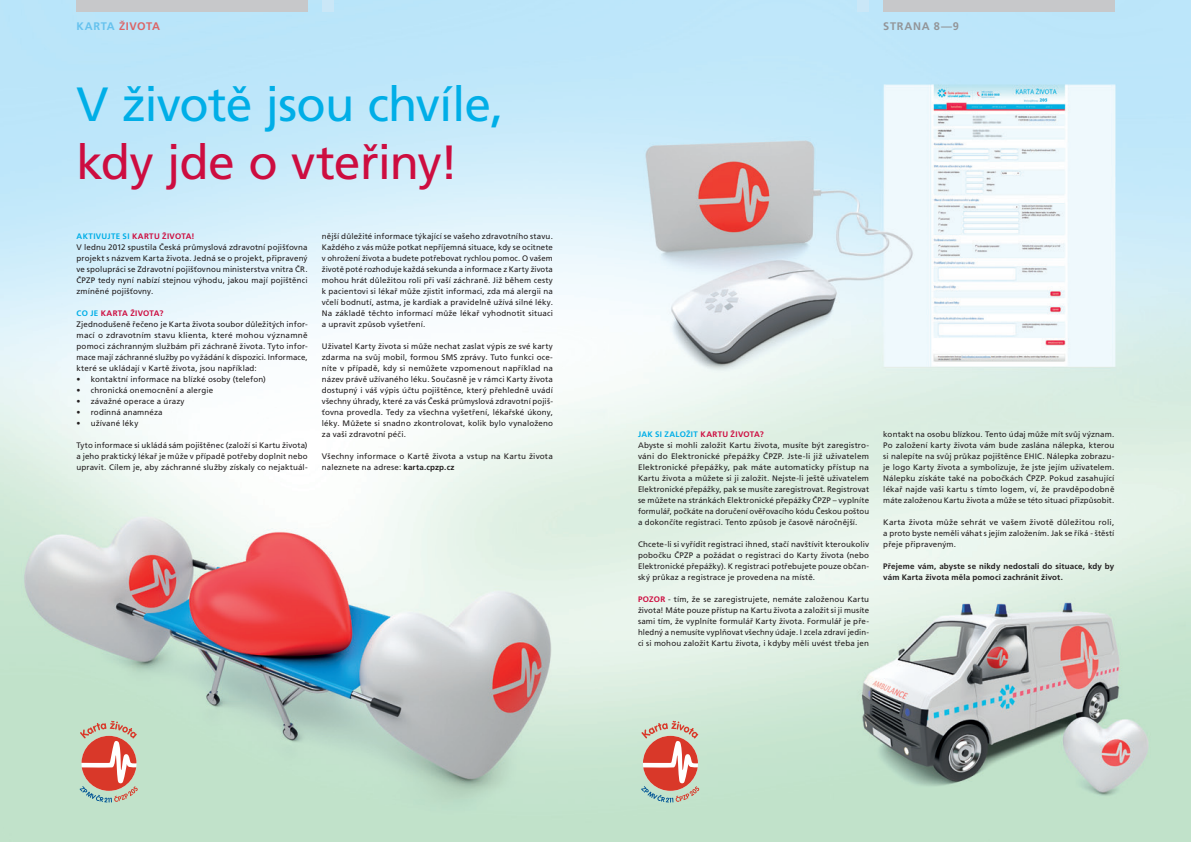
<style>
.page{position:relative;width:1191px;height:842px;background:#fff}
.page>*{position:absolute;margin:0;border:0;box-sizing:border-box;transform-origin:0 0}
.t1{font:48px "Frutiger CE";letter-spacing:-.02em;color:#00aee7}
.t2{font:48px "Frutiger CE";letter-spacing:-.02em;color:#cd0d40}
.t3{font:700 11px "Frutiger CE";letter-spacing:.06em;color:#db6567}
.t4{font:700 11px "Frutiger CE";letter-spacing:.06em;color:#939598}
.t5{font:8px/11px "Frutiger CE";letter-spacing:.015em;color:#231f20;text-align:justify}
.t6{font:700 8px/11px "Frutiger CE";letter-spacing:.02em;color:#231f20}
.t7{font:700 8px "Frutiger CE";letter-spacing:.06em;color:#cd0d40}
.t8{font:700 8px "Frutiger CE";color:#00aee7}
.s1{color:#66c2ee}
.s2{font-weight:700;color:#00aee7}
.s3{font-weight:700;color:#cd0d40}
.s4{color:#00aee7}
.s5{font-weight:700}
</style>
<div class="page">
<img style="left:0;top:0;width:1191px;height:842px">
<div style="left:77px;top:0;width:231px;height:11px;background:#c7c8ca"></div>
<div style="left:322px;top:0;width:11px;height:11px;background:#cae7f7"></div>
<div style="left:857px;top:0;width:12px;height:11px;background:#cae7f7"></div>
<div style="left:883px;top:0;width:231px;height:11px;background:#c7c8ca"></div>
<svg style="left:80px;top:721px;width:58px;height:81px;background:#cf9788"></svg>
<svg style="left:641px;top:721px;width:58px;height:81px;background:#d2998a"></svg>
<h2 class="t3" style="left:77px;top:20px;width:85px"><span class="s1">KARTA</span> ŽIVOTA</h2>
<h1 class="t1" style="left:77px;top:77px;width:429px">V životě jsou chvíle,</h1>
<h1 class="t2" style="left:77px;top:135px;width:383px">kdy jde o vteřiny!</h1>
<p class="t5" style="left:77px;top:231px;width:233px;text-align:left"><span class="s2">AKTIVUJTE SI</span> <span class="s3">KARTU ŽIVOTA!<br></span>V lednu 2012 spustila Česká průmyslová zdravotní pojišťovna projekt s názvem Karta života. Jedná se o projekt, připravený ve spolupráci se Zdravotní pojišťovnou ministerstva vnitra ČR.<br>ČPZP tedy nyní nabízí stejnou výhodu, jakou mají pojištěnci zmíněné pojišťovny.</p>
<p class="t7" style="left:77px;top:309px;width:37px"><span class="s4">Co je</span> Karta</p>
<p class="t7" style="left:130px;top:309px;width:6px">života</p>
<p class="t7" style="left:160px;top:309px;width:5px">?</p>
<p class="t5" style="left:77px;top:319px;width:233px">Zjednodušeně řečeno je Karta života soubor důležitých infor&shy;mací o zdravotním stavu klienta, které mohou významně pomoci záchranným službám při záchraně života. Tyto infor&shy;mace mají záchranné služby po vyžádání k dispozici. Informace, které se ukládají v Kartě života, jsou například:</p>
<p class="t5" style="left:77px;top:374px;width:191px">• kontaktní informace na blízké osoby (telefon)</p>
<p class="t5" style="left:77px;top:385px;width:138px">• chronická onemocnění a alergie</p>
<p class="t5" style="left:77px;top:396px;width:110px">• závažné operace a úrazy</p>
<p class="t5" style="left:77px;top:407px;width:88px">• rodinná anamnéza</p>
<p class="t5" style="left:77px;top:418px;width:63px">• užívané léky</p>
<p class="t5" style="left:77px;top:440px;width:233px">Tyto informace si ukládá sám pojištěnec (založí si Kartu života) a jeho praktický lékař je může v případě potřeby doplnit nebo upravit. Cílem je, aby záchranné služby získaly co nejaktuál-</p>
<p class="t5" style="left:322px;top:231px;width:233px">nější důležité informace týkající se vašeho zdravotního stavu.<br>Každého z vás může potkat nepříjemná situace, kdy se ocitnete v ohrožení života a budete potřebovat rychlou pomoc. O vašem životě poté rozhoduje každá sekunda a informace z Karty života mohou hrát důležitou roli při vaší záchraně. Již během cesty k pacientovi si lékař může zjistit informaci, zda má alergii na včelí bodnutí, astma, je kardiak a pravidelně užívá silné léky.<br>Na základě těchto informací může lékař vyhodnotit situaci a upravit způsob vyšetření.</p>
<p class="t5" style="left:322px;top:341px;width:233px">Uživatel Karty života si může nechat zaslat výpis ze své karty zdarma na svůj mobil, formou SMS zprávy. Tuto funkci oce&shy;níte v případě, kdy si nemůžete vzpomenout například na název právě užívaného léku. Současně je v rámci Karty života dostupný i váš výpis účtu pojištěnce, který přehledně uvádí všechny úhrady, které za vás Česká průmyslová zdravotní pojiš&shy;ťovna provedla. Tedy za všechna vyšetření, lékařské úkony, léky. Můžete si snadno zkontrolovat, kolik bylo vynaloženo za vaši zdravotní péči.</p>
<p class="t5" style="left:322px;top:451px;width:232px">Všechny informace o Kartě života a vstup na Kartu života naleznete na adrese: <span class="s5">karta.cpzp.cz</span></p>
<h2 class="t4" style="left:883px;top:20px;width:77px">STRANA 8—9</h2>
<p class="t8" style="left:638px;top:430px;width:33px">Jak sizaložit</p>
<p class="t7" style="left:700px;top:430px;width:13px">Kartu</p>
<p class="t7" style="left:730px;top:430px;width:6px">života</p>
<p class="t7" style="left:760px;top:430px;width:5px">?</p>
<p class="t5" style="left:638px;top:440px;width:233px">Abyste si mohli založit Kartu života, musíte být zaregistro&shy;váni do Elektronické přepážky ČPZP. Jste-li již uživatelem Elektronické přepážky, pak máte automaticky přístup na Kartu života a můžete si ji založit. Nejste-li ještě uživatelem Elektronické přepážky, pak se musíte zaregistrovat. Registrovat se můžete na stránkách Elektronické přepážky ČPZP – vyplníte formulář, počkáte na doručení ověřovacího kódu Českou poštou a dokončíte registraci. Tento způsob je časově náročnější.</p>
<p class="t5" style="left:638px;top:539px;width:233px">Chcete-li si vyřídit registraci ihned, stačí navštívit kteroukoliv pobočku ČPZP a požádat o registraci do Karty života (nebo Elektronické přepážky). K registraci potřebujete pouze občan&shy;ský průkaz a registrace je provedena na místě.</p>
<p class="t7" style="left:638px;top:595px;width:12px">Pozor</p>
<p class="t5" style="left:638px;top:594px;width:233px;text-indent:30px">- tím, že se zaregistrujete, nemáte založenou Kartu života! Máte pouze přístup na Kartu života a založit si ji musíte sami tím, že vyplníte formulář Karty života. Formulář je pře&shy;hledný a nemusíte vyplňovat všechny údaje. I zcela zdraví jedin&shy;ci si mohou založit Kartu života, i kdyby měli uvést třeba jen</p>
<p class="t5" style="left:883px;top:429px;width:233px">kontakt na osobu blízkou. Tento údaj může mít svůj význam.<br>Po založení karty života vám bude zaslána nálepka, kterou si nalepíte na svůj průkaz pojištěnce EHIC. Nálepka zobrazu&shy;je logo Karty života a symbolizuje, že jste jejím uživatelem.<br>Nálepku získáte také na pobočkách ČPZP. Pokud zasahující lékař najde vaši kartu s tímto logem, ví, že pravděpodobně máte založenou Kartu života a může se této situaci přizpůsobit.</p>
<p class="t5" style="left:883px;top:517px;width:233px">Karta života může sehrát ve vašem životě důležitou roli, a proto byste neměli váhat s jejím založením. Jak se říká - štěstí přeje připraveným.</p>
<p class="t6" style="left:883px;top:561px;width:232px">Přejeme vám, abyste se nikdy nedostali do situace, kdy by vám Karta života měla pomoci zachránit život.</p>
</div>
